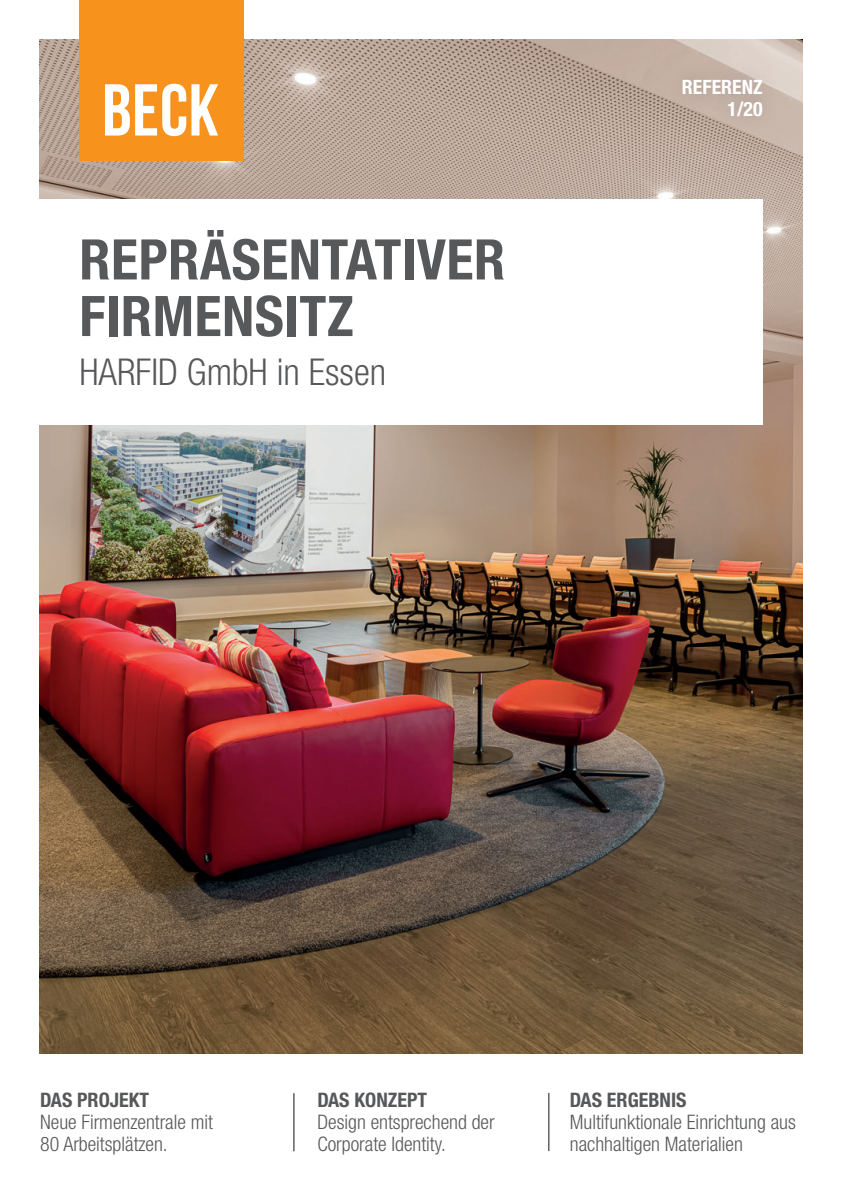
<style>
.page{position:relative;width:842px;height:1191px;background:#fff}
.page>*{position:absolute;margin:0;border:0;box-sizing:border-box;transform-origin:0 0}
.t1{font:700 condensed 56px/56.6px "Helvetica Neue LT Std";letter-spacing:.01em;color:#57585a}
.t2{font:300 condensed 37px "Helvetica Neue LT Std";color:#57585a}
.t3{font:300 condensed 20px/22px "Helvetica Neue LT Std";color:#57585a}
.t4{font:700 condensed 20px "Helvetica Neue LT Std";color:#57585a}
.t5{font:700 condensed 19.8px/22px "Helvetica Neue LT Std";color:#fff;text-align:right}
</style>
<div class="page">
<img style="left:40px;top:40px;width:762px;height:1013px">
<div style="left:79px;top:0;width:165px;height:161px;background:#f7931d"></div>
<svg style="left:105px;top:84px;width:113px;height:52px"></svg>
<div style="left:665px;top:61px;width:115px;height:73px;background:#231f20;opacity:.2"></div>
<hr style="left:293px;top:1093px;width:2px;height:58px;background:#57585a">
<hr style="left:548px;top:1093px;width:1px;height:58px;background:#57585a">
<div style="left:0;top:200px;width:763px;height:225px;background:#fff"></div>
<h1 class="t1" style="left:79px;top:230px;width:427px">REPRÄSENTATIVER<br>FIRMENSITZ</h1>
<h2 class="t2" style="left:79px;top:351px;width:308px">HARFID GmbH in Essen</h2>
<p class="t5" style="left:682px;top:75px;width:82px">REFERENZ<br>1/20</p>
<p class="t4" style="left:40px;top:1088px;width:110px">DAS PROJEKT</p>
<p class="t3" style="left:40px;top:1111px;width:174px">Neue Firmenzentrale mit<br>80 Arbeitsplätzen.</p>
<p class="t4" style="left:317px;top:1088px;width:111px">DAS KONZEPT</p>
<p class="t3" style="left:317px;top:1111px;width:179px">Design entsprechend der<br>Corporate Identity.</p>
<p class="t4" style="left:570px;top:1088px;width:118px">DAS ERGEBNIS</p>
<p class="t3" style="left:570px;top:1111px;width:228px">Multifunktionale Einrichtung aus nachhaltigen Materialien</p>
</div>
